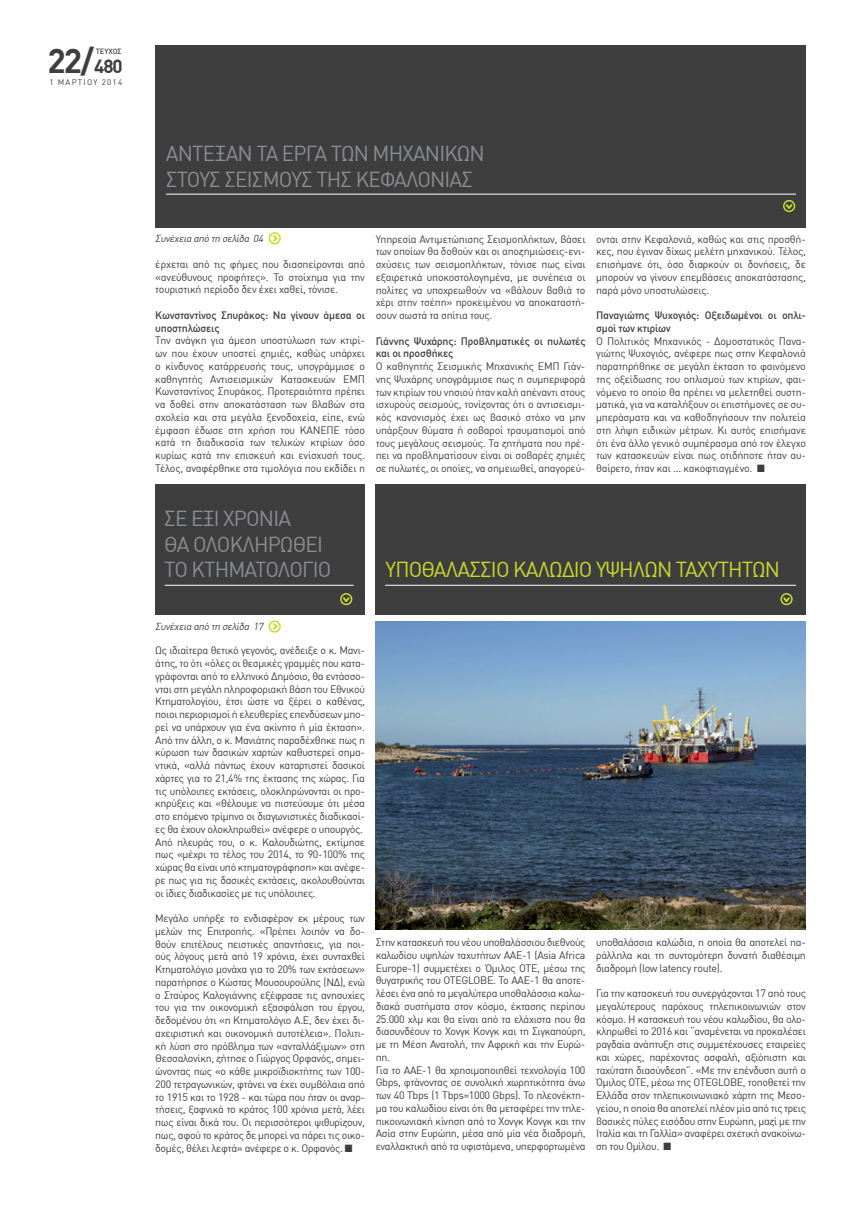
<style>
.page{position:relative;width:851px;height:1205px;background:#fff}
.page>*{position:absolute;margin:0;border:0;box-sizing:border-box;transform-origin:0 0}
.t1{font:700 33.75px "DIN Greek";color:#3e3e3f}
.t2{font:21.25px/25.5px "DIN Greek";letter-spacing:-.04em;color:#8b8d90}
.t3{font:21.25px "DIN Greek";letter-spacing:-.04em;color:#cadb2a}
.t4{font:10.62px/12.8px "DIN Greek";letter-spacing:-.03em;color:#3e3e3f;text-align:justify}
.t5{font:500 10.62px/12.8px "DIN Greek";letter-spacing:-.02em;color:#3e3e3f}
.t6{font:italic 10px "DIN Greek";color:#3e3e3f}
.t7{font:8px "DIN Greek";letter-spacing:.15em;color:#3e3e3f}
.t8{font:500 7.5px "DIN Greek";color:#3e3e3f}
.s1{font-size:18.75px}
</style>
<div class="page">
<svg style="left:271px;top:235px;width:9px;height:8px"></svg>
<div style="left:268px;top:232px;width:13px;height:12px;border:2px solid #cadb2a;border-radius:50%"></div>
<div style="left:155px;top:45px;width:650px;height:182px;background:#3e3e3f"></div>
<hr style="left:166px;top:194px;width:629px;height:1px;background:#fff">
<svg style="left:785px;top:203px;width:9px;height:8px"></svg>
<div style="left:782px;top:200px;width:13px;height:12px;border:2px solid #cadb2a;border-radius:50%"></div>
<div style="left:155px;top:484px;width:210px;height:130px;background:#3e3e3f"></div>
<svg style="left:341px;top:597px;width:10px;height:7px"></svg>
<div style="left:340px;top:593px;width:12px;height:12px;border:2px solid #cadb2a;border-radius:50%"></div>
<hr style="left:165px;top:585px;width:188px;height:1px;background:#fff">
<svg style="left:271px;top:623px;width:9px;height:8px"></svg>
<div style="left:268px;top:620px;width:13px;height:12px;border:2px solid #cadb2a;border-radius:50%"></div>
<img style="left:375px;top:622px;width:430px;height:307px">
<div style="left:375px;top:484px;width:430px;height:130px;background:#3e3e3f"></div>
<svg style="left:783px;top:597px;width:8px;height:7px"></svg>
<div style="left:780px;top:593px;width:12px;height:12px;border:2px solid #cadb2a;border-radius:50%"></div>
<hr style="left:385px;top:585px;width:410px;height:1px;background:#fff">
<h1 class="t1" style="left:47px;top:41px;width:77px">22/<span class="s1">480</span></h1>
<p class="t7" style="left:49px;top:78px;width:74px">1 MAPTIOY 2014</p>
<p class="t8" style="left:96px;top:47px;width:27px">ΤΕΥΧΟΣ</p>
<h2 class="t2" style="left:166px;top:141px;width:320px">ΑΝΤΕΞΑΝ ΤΑ ΕΡΓΑ ΤΩΝ ΜΗΧΑΝΙΚΩΝ<br>ΣΤΟΥΣ ΣΕΙΣΜΟΥΣ ΤΗΣ ΚΕΦΑΛΟΝΙΑΣ</h2>
<p class="t6" style="left:155px;top:232px;width:112px">Συνέχεια από τη σελίδα 04</p>
<p class="t4" style="left:155px;top:258px;width:211px">έρχεται από τις φήμες που διασπείρονται από «ανεύθυνους προφήτες». Το στοίχημα για την τουριστική περίοδο δεν έχει χαθεί, τόνισε.</p>
<p class="t5" style="left:155px;top:308px;width:211px">Κωνσταντίνος Σπυράκος: Να γίνουν άμεσα οι υποστηλώσεις</p>
<p class="t4" style="left:155px;top:334px;width:211px">Την ανάγκη για άμεση υποστύλωση των κτιρί&shy;ων που έχουν υποστεί ζημιές, καθώς υπάρχει ο κίνδυνος κατάρρευσής τους, υπογράμμισε ο καθηγητής Αντισεισμικών Κατασκευών ΕΜΠ Κωνσταντίνος Σπυράκος. Προτεραιότητα πρέπει να δοθεί στην αποκατάσταση των βλαβών στα σχολεία και στα μεγάλα ξενοδοχεία, είπε, ενώ έμφαση έδωσε στη χρήση του ΚΑΝΕΠΕ τόσο κατά τη διαδικασία των τελικών κτιρίων όσο κυρίως κατά την επισκευή και ενίσχυσή τους.<br>Τέλος, αναφέρθηκε στα τιμολόγια που εκδίδει η</p>
<p class="t4" style="left:375px;top:232px;width:211px">Υπηρεσία Αντιμετώπισης Σεισμοπλήκτων, βάσει των οποίων θα δοθούν και οι αποζημιώσεις-ενι&shy;σχύσεις των σεισμοπλήκτων, τόνισε πως είναι εξαιρετικά υποκοστολογημένα, με συνέπεια οι πολίτες να υποχρεωθούν να «βάλουν βαθιά το χέρι στην τσέπη» προκειμένου να αποκαταστή&shy;σουν σωστά τα σπίτια τους.</p>
<p class="t5" style="left:375px;top:334px;width:211px">Γιάννης Ψυχάρης: Προβληματικές οι πυλωτές και οι προσθήκες</p>
<p class="t4" style="left:375px;top:360px;width:211px">Ο καθηγητής Σεισμικής Μηχανικής ΕΜΠ Γιάν&shy;νης Ψυχάρης υπογράμμισε πως η συμπεριφορά των κτιρίων του νησιού ήταν καλή απέναντι στους ισχυρούς σεισμούς, τονίζοντας ότι ο αντισεισμι&shy;κός κανονισμός έχει ως βασικό στόχο να μην υπάρξουν θύματα ή σοβαροί τραυματισμοί από τους μεγάλους σεισμούς. Τα ζητήματα που πρέ&shy;πει να προβληματίσουν είναι οι σοβαρές ζημιές σε πυλωτές, οι οποίες, να σημειωθεί, απαγορεύ-</p>
<p class="t4" style="left:596px;top:232px;width:211px">ονται στην Κεφαλονιά, καθώς και στις προσθή&shy;κες, που έγιναν δίχως μελέτη μηχανικού. Τέλος, επισήμανε ότι, όσο διαρκούν οι δονήσεις, δε μπορούν να γίνουν επεμβάσεις αποκατάστασης, παρά μόνο υποστυλώσεις.</p>
<p class="t5" style="left:596px;top:309px;width:211px">Παναγιώτης Ψυχογιός: Οξειδωμένοι οι οπλι&shy;σμοί των κτιρίων</p>
<p class="t4" style="left:596px;top:334px;width:211px">Ο Πολιτικός Μηχανικός - Δομοστατικός Πανα&shy;γιώτης Ψυχογιός, ανέφερε πως στην Κεφαλονιά παρατηρήθηκε σε μεγάλη έκταση το φαινόμενο της οξείδωσης του οπλισμού των κτιρίων, φαι&shy;νόμενο το οποίο θα πρέπει να μελετηθεί συστη&shy;ματικά, για να καταλήξουν οι επιστήμονες σε συ&shy;μπεράσματα και να καθοδηγήσουν την πολιτεία στη λήψη ειδικών μέτρων. Κι αυτός επισήμανε ότι ένα άλλο γενικό συμπέρασμα από τον έλεγχο των κατασκευών είναι πως οτιδήποτε ήταν αυ&shy;θαίρετο, ήταν και ... κακοφτιαγμένο. ■</p>
<h2 class="t2" style="left:164px;top:506px;width:168px">ΣΕ ΕΞΙ ΧΡΟΝΙΑ<br>ΘΑ ΟΛΟΚΛΗΡΩΘΕΙ<br>ΤΟ ΚΤΗΜΑΤΟΛΟΓΙΟ</h2>
<h2 class="t3" style="left:385px;top:557px;width:396px">ΥΠΟΘΑΛΑΣΣΙΟ ΚΑΛΩΔΙΟ ΥΨΗΛΩΝ ΤΑΧΥΤΗΤΩΝ</h2>
<p class="t6" style="left:155px;top:620px;width:112px">Συνέχεια από τη σελίδα 17</p>
<p class="t4" style="left:155px;top:644px;width:211px;text-align:left">Ως ιδιαίτερα θετικό γεγονός, ανέδειξε ο κ. Μανι&shy;άτης, το ότι «όλες οι θεσμικές γραμμές που κατα&shy;γράφονται από το ελληνικό Δημόσιο, θα εντάσσο&shy;νται στη μεγάλη πληροφοριακή βάση του Εθνικού Κτηματολογίου, έτσι ώστε να ξέρει ο καθένας, ποιοι περιορισμοί ή ελευθερίες επενδύσεων μπο&shy;ρεί να υπάρχουν για ένα ακίνητο ή μία έκταση».<br>Από την άλλη, ο κ. Μανιάτης παραδέχθηκε πως η κύρωση των δασικών χαρτών καθυστερεί σημα&shy;ντικά, «αλλά πάντως έχουν καταρτιστεί δασικοί χάρτες για το 21,4% της έκτασης της χώρας. Για τις υπόλοιπες εκτάσεις, ολοκληρώνονται οι προ&shy;κηρύξεις και «θέλουμε να πιστεύουμε ότι μέσα στο επόμενο τρίμηνο οι διαγωνιστικές διαδικασί&shy;ες θα έχουν ολοκληρωθεί» ανέφερε ο υπουργός.<br>Από πλευράς του, ο κ. Καλουδιώτης, εκτίμησε πως «μέχρι το τέλος του 2014, το 90-100% της χώρας θα είναι υπό κτηματογράφηση» και ανέφε&shy;ρε πως για τις δασικές εκτάσεις, ακολουθούνται οι ίδιες διαδικασίες με τις υπόλοιπες.</p>
<p class="t4" style="left:155px;top:912px;width:211px">Μεγάλο υπήρξε το ενδιαφέρον εκ μέρους των μελών της Επιτροπής. «Πρέπει λοιπόν να δο&shy;θούν επιτέλους πειστικές απαντήσεις, για ποι&shy;ούς λόγους μετά από 19 χρόνια, έχει συνταχθεί Κτηματολόγιο μονάχα για το 20% των εκτάσεων» παρατήρησε ο Κώστας Μουσουρούλης (ΝΔ), ενώ ο Σταύρος Καλογιάννης εξέφρασε τις ανησυχίες του για την οικονομική εξασφάλιση του έργου, δεδομένου ότι «η Κτηματολόγιο Α.Ε, δεν έχει δι&shy;αχειριστική και οικονομική αυτοτέλεια». Πολιτι&shy;κή λύση στο πρόβλημα των «ανταλλάξιμων» στη Θεσσαλονίκη, ζήτησε ο Γιώργος Ορφανός, σημει&shy;ώνοντας πως «ο κάθε μικροϊδιοκτήτης των 100- 200 τετραγωνικών, φτάνει να έχει συμβόλαια από το 1915 και το 1928 - και τώρα που ήταν οι αναρ&shy;τήσεις, ξαφνικά το κράτος 100 χρόνια μετά, λέει πως είναι δικά του. Οι περισσότεροι ψιθυρίζουν, πως, αφού το κράτος δε μπορεί να πάρει τις οικο&shy;δομές, θέλει λεφτά» ανέφερε ο κ. Ορφανός. ■</p>
<p class="t4" style="left:375px;top:936px;width:211px;text-align:left">Στην κατασκευή του νέου υποθαλάσσιου διεθνούς καλωδίου υψηλών ταχυτήτων ΑΑΕ-1 (Asia Africa Europe-1) συμμετέχει ο Όμιλος ΟΤΕ, μέσω της θυγατρικής του OTEGLOBE. Το ΑΑΕ-1 θα αποτε&shy;λέσει ένα από τα μεγαλύτερα υποθαλάσσια καλω&shy;διακά συστήματα στον κόσμο, έκτασης περίπου 25.000 χλμ και θα είναι από τα ελάχιστα που θα διασυνδέουν το Χονγκ Κονγκ και τη Σιγκαπούρη, με τη Μέση Ανατολή, την Αφρική και την Ευρώ&shy;πη.<br>Για το ΑΑΕ-1 θα χρησιμοποιηθεί τεχνολογία 100<br>Gbps, φτάνοντας σε συνολική χωρητικότητα άνω των 40 Tbps (1 Tbps=1000 Gbps). Το πλεονέκτη&shy;μα του καλωδίου είναι ότι θα μεταφέρει την τηλε&shy;πικοινωνιακή κίνηση από το Χονγκ Κονγκ και την Ασία στην Ευρώπη, μέσα από μία νέα διαδρομή, εναλλακτική από τα υφιστάμενα, υπερφορτωμένα</p>
<p class="t4" style="left:596px;top:936px;width:211px">υποθαλάσσια καλώδια, η οποία θα αποτελεί πα&shy;ράλληλα και τη συντομότερη δυνατή διαθέσιμη διαδρομή (low latency route).</p>
<p class="t4" style="left:596px;top:987px;width:211px">Για την κατασκευή του συνεργάζονται 17 από τους μεγαλύτερους παρόχους τηλεπικοινωνιών στον κόσμο. Η κατασκευή του νέου καλωδίου, θα ολο&shy;κληρωθεί το 2016 και “αναμένεται να προκαλέσει ραγδαία ανάπτυξη στις συμμετέχουσες εταιρείες και χώρες, παρέχοντας ασφαλή, αξιόπιστη και ταχύτατη διασύνδεση”. «Με την επένδυση αυτή ο Όμιλος ΟΤΕ, μέσω της OTEGLOBE, τοποθετεί την Ελλάδα στον τηλεπικοινωνιακό χάρτη της Μεσο&shy;γείου, η οποία θα αποτελεί πλέον μία από τις τρεις βασικές πύλες εισόδου στην Ευρώπη, μαζί με την Ιταλία και τη Γαλλία» αναφέρει σχετική ανακοίνω&shy;ση του Ομίλου. ■</p>
</div>
